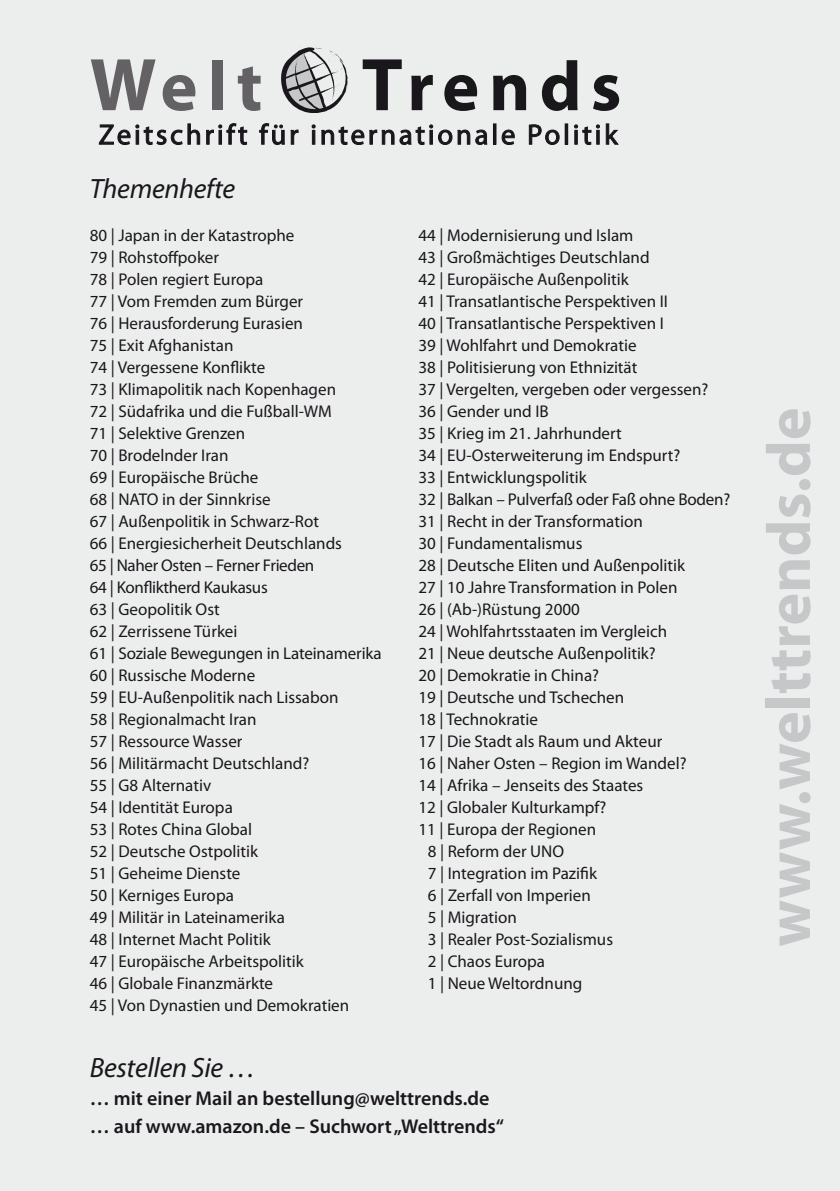
<style>
.page{position:relative;width:840px;height:1191px;background:#fff}
.page>*{position:absolute;margin:0;border:0;box-sizing:border-box;transform-origin:0 0}
.t1{font:700 62px "Myriad Pro";color:#c6c7c8}
.t2{font:italic 28px "Myriad Pro";letter-spacing:-.01em;color:#1a171c}
.t3{font:600 20px/28px "Myriad Pro";color:#1a171c}
.t4{font:17px/22px "Myriad Pro";color:#1a171c}
</style>
<div class="page">
<div style="left:0;top:0;width:839px;height:1191px;background:#eceded"></div>
<svg style="left:281px;top:46px;width:66px;height:67px"></svg>
<svg style="left:99px;top:123px;width:519px;height:22px"></svg>
<svg style="left:91px;top:59px;width:64px;height:51px"></svg>
<svg style="left:162px;top:75px;width:33px;height:36px"></svg>
<div style="left:211px;top:60px;width:11px;height:50px;background:#646164"></div>
<svg style="left:238px;top:66px;width:22px;height:45px"></svg>
<svg style="left:362px;top:59px;width:39px;height:51px"></svg>
<svg style="left:411px;top:75px;width:21px;height:35px"></svg>
<svg style="left:444px;top:75px;width:33px;height:36px"></svg>
<svg style="left:493px;top:75px;width:33px;height:35px"></svg>
<svg style="left:541px;top:60px;width:36px;height:51px"></svg>
<svg style="left:593px;top:75px;width:25px;height:36px"></svg>
<p class="t2" style="left:90px;top:171px;width:147px">Themenhefte</p>
<p class="t4" style="left:90px;top:224px;width:293px">80 | Japan in der Katastrophe<br>79 | Rohstoffpoker<br>78 | Polen regiert Europa<br>77 | Vom Fremden zum Bürger<br>76 | Herausforderung Eurasien<br>75 | Exit Afghanistan<br>74 | Vergessene Konflikte<br>73 | Klimapolitik nach Kopenhagen<br>72 | Südafrika und die Fußball-WM<br>71 | Selektive Grenzen<br>70 | Brodelnder Iran<br>69 | Europäische Brüche<br>68 | NATO in der Sinnkrise<br>67 | Außenpolitik in Schwarz-Rot<br>66 | Energiesicherheit Deutschlands<br>65 | Naher Osten – Ferner Frieden<br>64 | Konfliktherd Kaukasus<br>63 | Geopolitik Ost<br>62 | Zerrissene Türkei<br>61 | Soziale Bewegungen in Lateinamerika<br>60 | Russische Moderne<br>59 | EU-Außenpolitik nach Lissabon<br>58 | Regionalmacht Iran<br>57 | Ressource Wasser<br>56 | Militärmacht Deutschland?<br>55 | G8 Alternativ<br>54 | Identität Europa<br>53 | Rotes China Global<br>52 | Deutsche Ostpolitik<br>51 | Geheime Dienste<br>50 | Kerniges Europa<br>49 | Militär in Lateinamerika<br>48 | Internet Macht Politik<br>47 | Europäische Arbeitspolitik<br>46 | Globale Finanzmärkte<br>45 | Von Dynastien und Demokratien</p>
<p class="t4" style="left:418px;top:224px;width:216px">44 | Modernisierung und Islam</p>
<p class="t4" style="left:418px;top:246px;width:232px">43 | Großmächtiges Deutschland</p>
<p class="t4" style="left:418px;top:268px;width:212px">42 | Europäische Außenpolitik</p>
<p class="t4" style="left:418px;top:290px;width:251px">41 | Transatlantische Perspektiven II</p>
<p class="t4" style="left:418px;top:312px;width:247px">40 | Transatlantische Perspektiven I</p>
<p class="t4" style="left:418px;top:334px;width:219px">39 | Wohlfahrt und Demokratie</p>
<p class="t4" style="left:418px;top:356px;width:220px">38 | Politisierung von Ethnizität</p>
<p class="t4" style="left:418px;top:378px;width:291px">37 | Vergelten, vergeben oder vergessen?</p>
<p class="t4" style="left:418px;top:400px;width:132px">36 | Gender und IB</p>
<p class="t4" style="left:418px;top:422px;width:205px">35 | Krieg im 21. Jahrhundert</p>
<p class="t4" style="left:418px;top:444px;width:263px">34 | EU-Osterweiterung im Endspurt?</p>
<p class="t4" style="left:418px;top:466px;width:170px">33 | Entwicklungspolitik</p>
<p class="t4" style="left:418px;top:488px;width:313px">32 | Balkan – Pulverfaß oder Faß ohne Boden?</p>
<p class="t4" style="left:418px;top:510px;width:226px">31 | Recht in der Transformation</p>
<p class="t4" style="left:418px;top:532px;width:165px">30 | Fundamentalismus</p>
<p class="t4" style="left:418px;top:554px;width:268px">28 | Deutsche Eliten und Außenpolitik</p>
<p class="t4" style="left:418px;top:576px;width:260px">27 | 10 Jahre Transformation in Polen</p>
<p class="t4" style="left:418px;top:598px;width:163px">26 | (Ab-)Rüstung 2000</p>
<p class="t4" style="left:418px;top:620px;width:250px">24 | Wohlfahrtsstaaten im Vergleich</p>
<p class="t4" style="left:418px;top:642px;width:239px">21 | Neue deutsche Außenpolitik?</p>
<p class="t4" style="left:418px;top:664px;width:182px">20 | Demokratie in China?</p>
<p class="t4" style="left:418px;top:686px;width:207px">19 | Deutsche und Tschechen</p>
<p class="t4" style="left:418px;top:708px;width:121px">18 | Technokratie</p>
<p class="t4" style="left:418px;top:730px;width:245px">17 | Die Stadt als Raum und Akteur</p>
<p class="t4" style="left:418px;top:752px;width:269px">16 | Naher Osten – Region im Wandel?</p>
<p class="t4" style="left:418px;top:774px;width:226px">14 | Afrika – Jenseits des Staates</p>
<p class="t4" style="left:418px;top:796px;width:189px">12 | Globaler Kulturkampf?</p>
<p class="t4" style="left:418px;top:818px;width:179px">11 | Europa der Regionen</p>
<p class="t4" style="left:427px;top:840px;width:138px">8 | Reform der UNO</p>
<p class="t4" style="left:427px;top:862px;width:171px">7 | Integration im Pazifik</p>
<p class="t4" style="left:427px;top:884px;width:165px">6 | Zerfall von Imperien</p>
<p class="t4" style="left:427px;top:906px;width:91px">5 | Migration</p>
<p class="t4" style="left:427px;top:928px;width:187px">3 | Realer Post-Sozialismus</p>
<p class="t4" style="left:427px;top:950px;width:119px">2 | Chaos Europa</p>
<p class="t4" style="left:427px;top:972px;width:156px">1 | Neue Weltordnung</p>
<p class="t2" style="left:90px;top:1050px;width:167px">Bestellen Sie …</p>
<p class="t3" style="left:90px;top:1083px;width:415px">… mit einer Mail an bestellung@welttrends.de … auf www.amazon.de – Suchwort „Welttrends“</p>
<p class="t1" style="left:748px;top:947px;width:541px;rotate:-90deg">www.welttrends.de</p>
</div>
